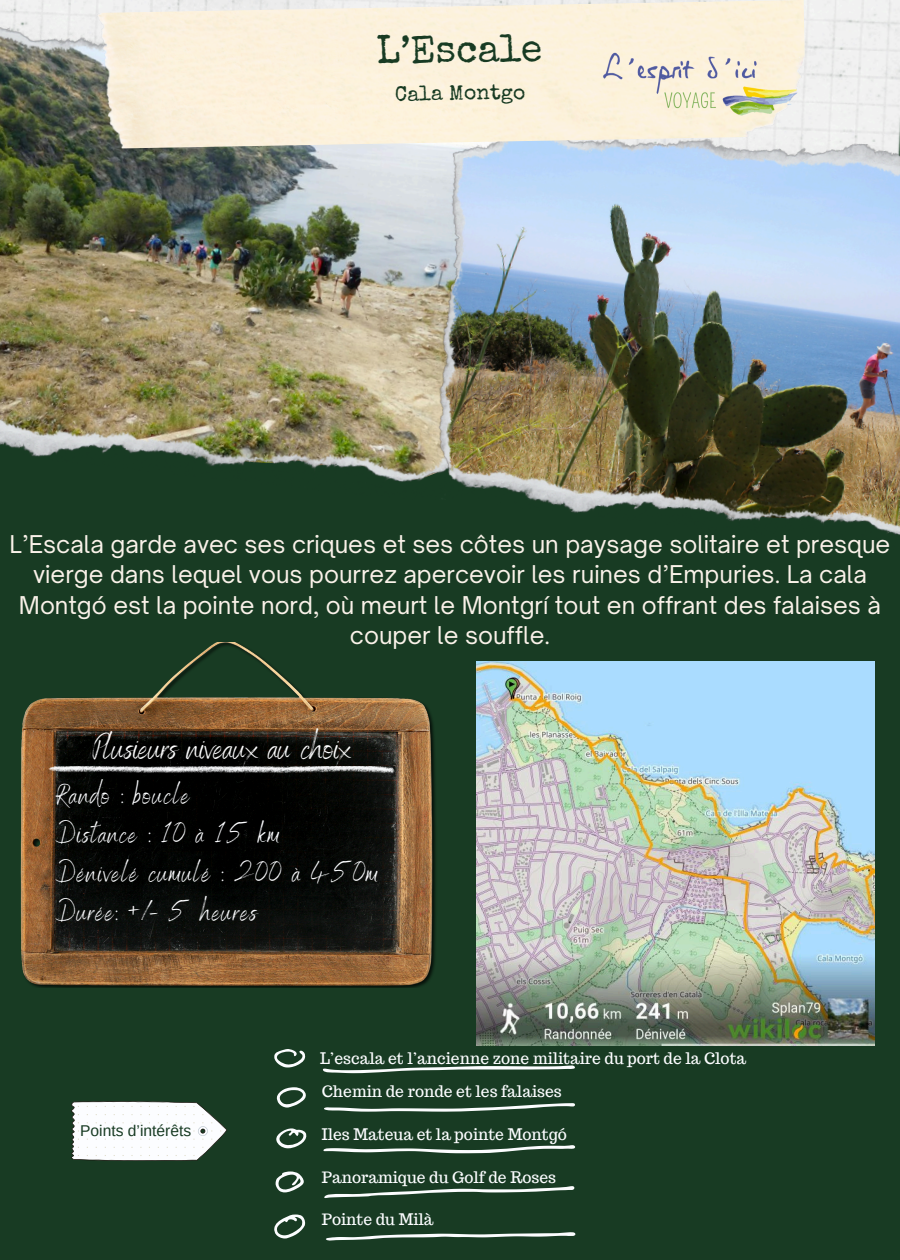
<style>
.page{position:relative;width:900px;height:1260px;background:#183b23}
.page>*{position:absolute;margin:0;border:0;box-sizing:border-box;transform-origin:0 0}
.t1{font:39.25px "Special Elite";color:#183b23}
.t2{font:34.69px "Benedict";color:#fff}
.t3{font:28.12px/38.9px "Benedict";letter-spacing:.05em;color:#fcfdff}
.t4{font:23.44px/30.5px "Open Sauce One";color:#faf2e9;text-align:center}
.t5{font:21.25px "Special Elite";color:#183b23}
.t6{font:15.62px "Trocchi";color:#fcfdff}
.t7{font:15.62px "Arimo";color:#183b23}
</style>
<div class="page">
<svg style="left:71px;top:1101px;width:156px;height:60px;background:#dadedd"></svg>
<svg style="left:274px;top:1049px;width:31px;height:19px"></svg>
<svg style="left:323px;top:1065px;width:252px;height:8px"></svg>
<svg style="left:277px;top:1087px;width:29px;height:21px"></svg>
<svg style="left:324px;top:1103px;width:251px;height:9px"></svg>
<svg style="left:276px;top:1128px;width:31px;height:20px"></svg>
<svg style="left:323px;top:1145px;width:253px;height:8px"></svg>
<svg style="left:276px;top:1171px;width:28px;height:21px"></svg>
<svg style="left:324px;top:1186px;width:251px;height:12px"></svg>
<svg style="left:274px;top:1215px;width:31px;height:24px"></svg>
<svg style="left:326px;top:1232px;width:250px;height:9px"></svg>
<img style="left:476px;top:662px;width:399px;height:383px">
<img style="left:806px;top:0;width:94px;height:98px">
<img style="left:0;top:0;width:412px;height:482px">
<img style="left:412px;top:98px;width:488px;height:437px">
<img style="left:94px;top:0;width:712px;height:149px">
<img style="left:595px;top:48px;width:211px;height:73px">
<img style="left:21px;top:642px;width:415px;height:345px">
<svg style="left:42px;top:766px;width:360px;height:7px;background:#9a9998"></svg>
<p class="t1" style="left:376px;top:36px;width:167px;rotate:-1deg">L’Escale</p>
<h3 class="t5" style="left:395px;top:86px;width:132px;rotate:-1deg">Cala Montgo</h3>
<p class="t4" style="left:10px;top:528px;width:882px">L’Escala garde avec ses criques et ses côtes un paysage solitaire et presque vierge dans lequel vous pourrez apercevoir les ruines d’Empuries. La cala Montgó est la pointe nord, où meurt le Montgrí tout en offrant des falaises à couper le souffle.</p>
<h4 class="t2" style="left:93px;top:726px;width:260px">Plusieurs niveaux au choix</h4>
<p class="t3" style="left:56px;top:774px;width:323px">Rando : boucle<br>Distance : 10 à 15 km<br>Dénivelé cumulé : 200 à 450m<br>Durée: +/- 5 heures</p>
<h3 class="t7" style="left:80px;top:1122px;width:113px">Points d’intérêts</h3>
<p class="t6" style="left:320px;top:1048px;width:428px">L’escala et l’ancienne zone militaire du port de la Clota</p>
<p class="t6" style="left:322px;top:1081px;width:241px">Chemin de ronde et les falaises</p>
<h2 class="t6" style="left:322px;top:1124px;width:247px">Iles Mateua et la pointe Montgó</h2>
<h1 class="t6" style="left:322px;top:1168px;width:236px">Panoramique du Golf de Roses</h1>
<p class="t6" style="left:322px;top:1209px;width:113px">Pointe du Milà</p>
</div>
